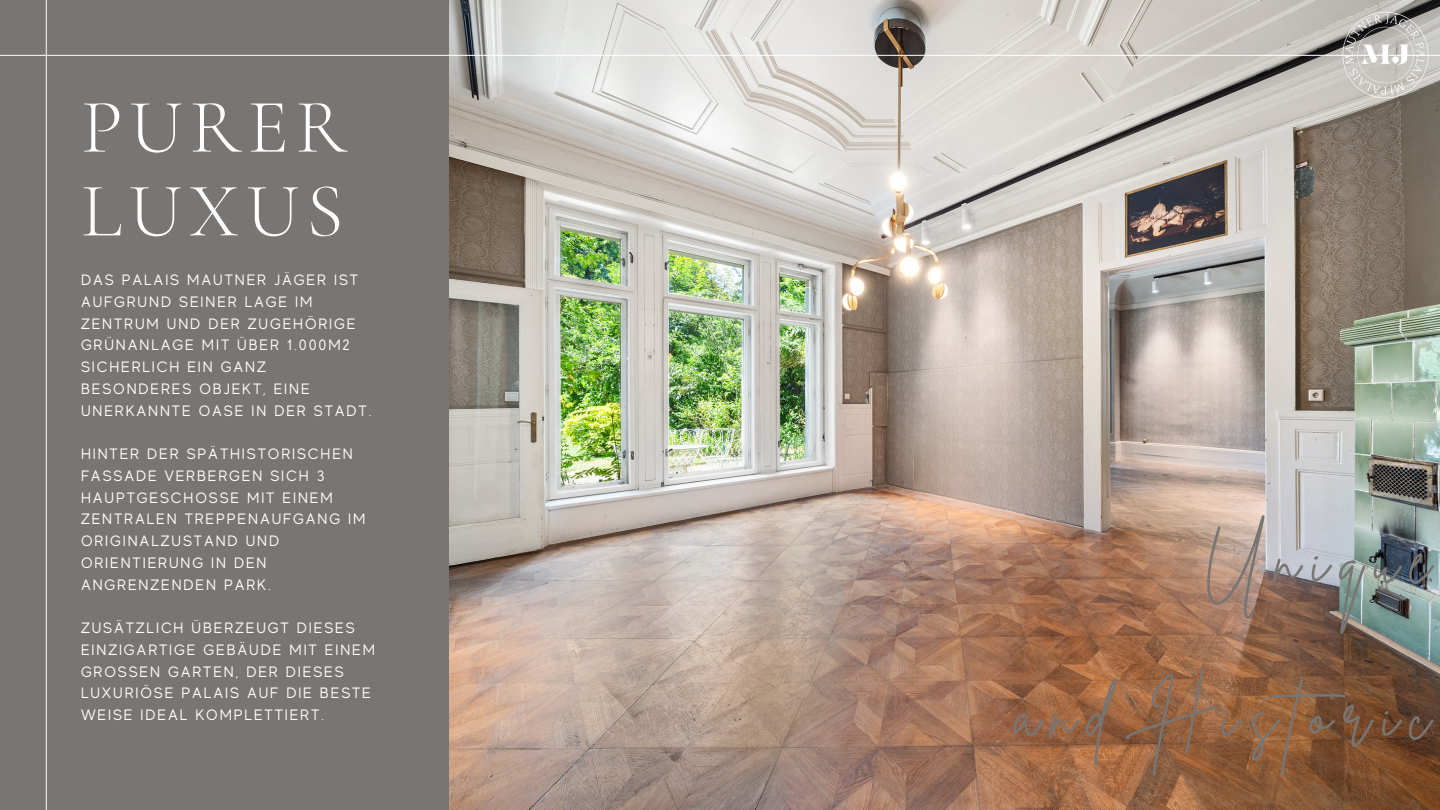
<style>
.page{position:relative;width:1440px;height:810px;background:#797573}
.page>*{position:absolute;margin:0;border:0;box-sizing:border-box;transform-origin:0 0}
.t1{font:300 77px/83.8px "Cormorant Garamond";letter-spacing:.085em;color:#fff}
.t2{font:67.6px "Brittany Signature";letter-spacing:.18em;color:#797573}
.t3{font:66.6px "Brittany Signature";letter-spacing:.18em;color:#797573}
.t4{font:15px/21.8px "MADE Evolve Sans";letter-spacing:.13em;color:#fff}
</style>
<div class="page">
<img style="left:449px;top:0;width:991px;height:810px">
<hr style="left:0;top:55px;width:1440px;height:1px;background:#fff">
<hr style="left:46px;top:0;width:1px;height:810px;background:#fff">
<img style="left:1278px;top:0;width:162px;height:162px">
<p class="t1" style="left:81px;top:85px;width:267px">PURER<br>LUXUS</p>
<p class="t4" style="left:81px;top:269px;width:279px">DAS PALAIS MAUTNER JÄGER IST<br>AUFGRUND SEINER LAGE IM<br>ZENTRUM UND DER ZUGEHÖRIGE<br>GRÜNANLAGE MIT ÜBER 1.000M2<br>SICHERLICH EIN GANZ</p>
<p class="t4" style="left:81px;top:378px;width:292px">BESONDERES OBJEKT, EINE<br>UNERKANNTE OASE IN DER STADT.</p>
<p class="t4" style="left:81px;top:443px;width:273px">HINTER DER SPÄTHISTORISCHEN<br>FASSADE VERBERGEN SICH 3</p>
<p class="t4" style="left:81px;top:487px;width:286px">HAUPTGESCHOSSE MIT EINEM<br>ZENTRALEN TREPPENAUFGANG IM</p>
<p class="t4" style="left:81px;top:530px;width:200px">ORIGINALZUSTAND UND<br>ORIENTIERUNG IN DEN<br>ANGRENZENDEN PARK.</p>
<p class="t4" style="left:81px;top:617px;width:296px">ZUSÄTZLICH ÜBERZEUGT DIESES<br>EINZIGARTIGE GEBÄUDE MIT EINEM<br>GROSSEN GARTEN, DER DIESES<br>LUXURIÖSE PALAIS AUF DIE BESTE<br>WEISE IDEAL KOMPLETTIERT.</p>
<p class="t2" style="left:1204px;top:516px;width:228px">Unique</p>
<p class="t3" style="left:1015px;top:672px;width:417px">and Historic</p>
</div>
